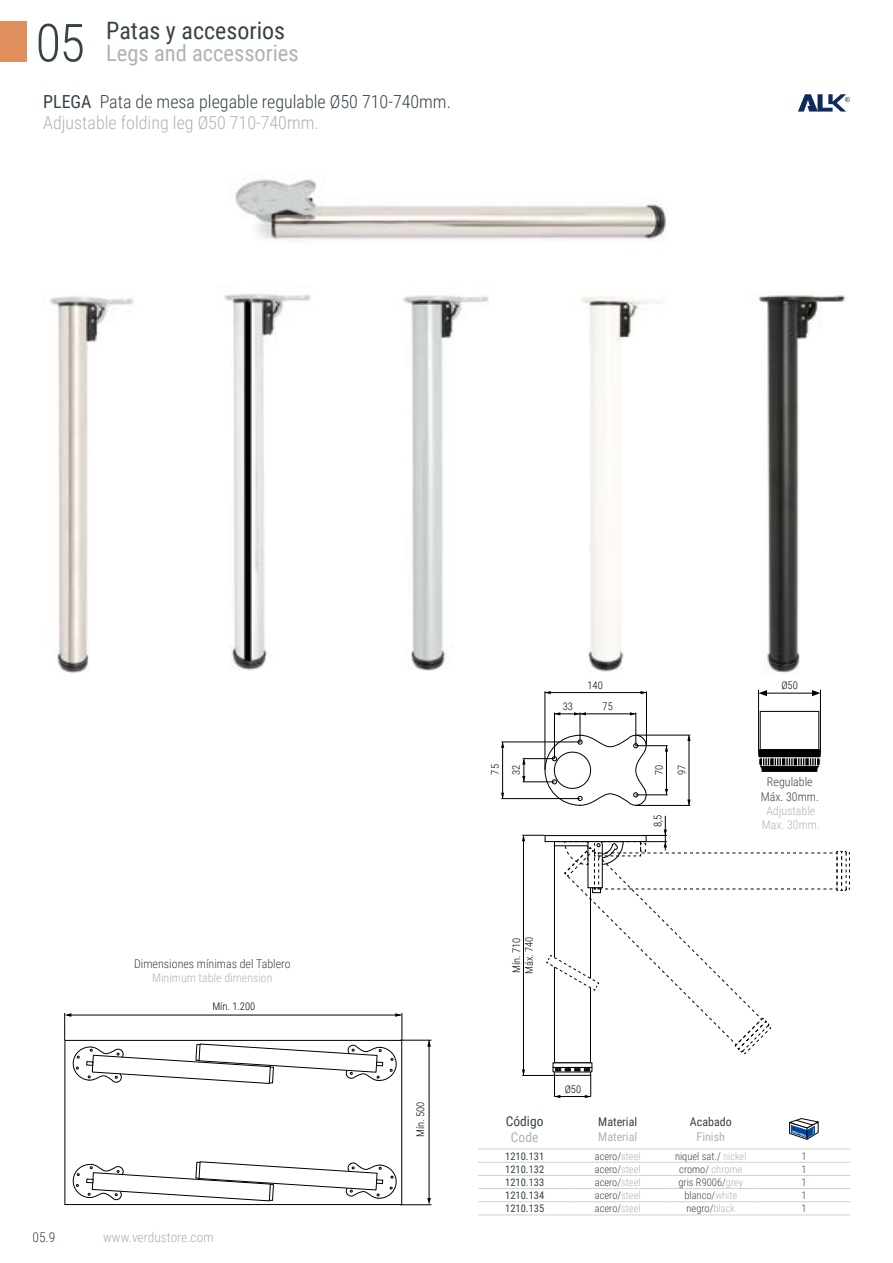
<style>
.page{position:relative;width:893px;height:1263px;background:#fff}
.page>*{position:absolute;margin:0;border:0;box-sizing:border-box;transform-origin:0 0}
.t1{font:24px "Roboto Condensed";color:#354248}
.t2{font:22.5px "Roboto Condensed";color:#b3b2b2}
.t3{font:300 18px/21.6px "Roboto Condensed";color:#354248}
.t4{font:300 13.5px "Roboto Condensed";color:#a4b1b9}
.t5{font:13.5px "Roboto Condensed";color:#354248}
.t6{font:300 13.5px "Roboto Condensed";color:#354248}
.t7{font:13.5px "Roboto Condensed";color:#b3b2b2}
.t8{font:300 12px/14.4px "Roboto Condensed";color:#354248;text-align:center}
.t9{font:300 12px/14.4px "Roboto Condensed";color:#b3b2b2;text-align:center}
.t10{font:12px "Roboto Condensed";color:#354248}
.t11{font:12px "Roboto Condensed";color:#b3b2b2}
.t12{font:300 10.5px "Roboto Condensed";color:#354248}
.t13{font:300 10.5px/20.9px "Roboto Condensed";color:#000}
.t14{font:10.5px "Roboto Condensed";color:#354248}
.s1{font-weight:300;font-size:52.5px}
.s2{font-weight:400}
.s3{color:#b3b2b2}
</style>
<div class="page">
<div style="left:0;top:21px;width:27px;height:41px;background:#e18f5d"></div>
<hr style="left:635px;top:735px;width:55px;height:1px;background:#000">
<hr style="left:635px;top:745px;width:33px;height:1px;background:#000">
<hr style="left:523px;top:758px;width:31px;height:1px;background:#000">
<hr style="left:501px;top:742px;width:79px;height:1px;background:#000">
<hr style="left:501px;top:798px;width:79px;height:1px;background:#000">
<hr style="left:689px;top:735px;width:1px;height:71px;background:#000">
<hr style="left:666px;top:746px;width:1px;height:49px;background:#000">
<hr style="left:502px;top:742px;width:1px;height:56px;background:#000">
<hr style="left:635px;top:805px;width:55px;height:1px;background:#000">
<hr style="left:635px;top:794px;width:33px;height:1px;background:#000">
<hr style="left:523px;top:781px;width:31px;height:1px;background:#000">
<hr style="left:646px;top:691px;width:1px;height:55px;background:#000">
<hr style="left:545px;top:691px;width:1px;height:79px;background:#000">
<hr style="left:545px;top:692px;width:102px;height:1px;background:#000">
<svg style="left:544px;top:712px;width:103px;height:94px"></svg>
<svg style="left:522px;top:758px;width:3px;height:24px"></svg>
<svg style="left:501px;top:742px;width:3px;height:6px"></svg>
<svg style="left:665px;top:745px;width:3px;height:7px"></svg>
<svg style="left:687px;top:735px;width:4px;height:6px"></svg>
<svg style="left:687px;top:799px;width:4px;height:7px"></svg>
<div style="left:554px;top:841px;width:37px;height:222px;background:#fff;border:1px solid #000"></div>
<div style="left:553px;top:1062px;width:39px;height:6px;border:1px solid #000"></div>
<hr style="left:522px;top:1075px;width:32px;height:1px;background:#000">
<hr style="left:523px;top:835px;width:1px;height:241px;background:#000">
<hr style="left:665px;top:816px;width:1px;height:34px;background:#000">
<svg style="left:522px;top:829px;width:328px;height:226px"></svg>
<svg style="left:522px;top:1069px;width:3px;height:7px"></svg>
<svg style="left:552px;top:1067px;width:41px;height:31px"></svg>
<div style="left:64px;top:1040px;width:338px;height:165px;border:1px solid #000"></div>
<hr style="left:429px;top:1040px;width:1px;height:159px;background:#000">
<svg style="left:427px;top:1198px;width:4px;height:6px"></svg>
<svg style="left:427px;top:1041px;width:4px;height:6px"></svg>
<hr style="left:400px;top:1204px;width:31px;height:1px;background:#000">
<hr style="left:400px;top:1040px;width:31px;height:1px;background:#000">
<svg style="left:72px;top:1161px;width:325px;height:41px"></svg>
<svg style="left:64px;top:1013px;width:339px;height:71px"></svg>
<img style="left:235px;top:179px;width:431px;height:64px">
<img style="left:50px;top:296px;width:84px;height:377px">
<img style="left:224px;top:294px;width:87px;height:376px">
<img style="left:403px;top:295px;width:86px;height:376px">
<img style="left:581px;top:296px;width:79px;height:376px">
<img style="left:758px;top:294px;width:88px;height:379px">
<hr style="left:571px;top:1149px;width:93px;height:1px;background:#d0d0d0">
<hr style="left:664px;top:1149px;width:93px;height:1px;background:#d0d0d0">
<hr style="left:478px;top:1149px;width:93px;height:1px;background:#d0d0d0">
<hr style="left:757px;top:1149px;width:93px;height:1px;background:#d0d0d0">
<hr style="left:478px;top:1162px;width:93px;height:1px;background:#d0d0d0">
<hr style="left:571px;top:1162px;width:93px;height:1px;background:#d0d0d0">
<hr style="left:664px;top:1162px;width:93px;height:1px;background:#d0d0d0">
<hr style="left:757px;top:1162px;width:93px;height:1px;background:#d0d0d0">
<hr style="left:478px;top:1175px;width:93px;height:1px;background:#d0d0d0">
<hr style="left:571px;top:1175px;width:93px;height:1px;background:#d0d0d0">
<hr style="left:664px;top:1175px;width:93px;height:1px;background:#d0d0d0">
<hr style="left:757px;top:1175px;width:93px;height:1px;background:#d0d0d0">
<hr style="left:478px;top:1188px;width:93px;height:1px;background:#d0d0d0">
<hr style="left:571px;top:1188px;width:93px;height:1px;background:#d0d0d0">
<hr style="left:664px;top:1188px;width:93px;height:1px;background:#d0d0d0">
<hr style="left:757px;top:1188px;width:93px;height:1px;background:#d0d0d0">
<hr style="left:478px;top:1201px;width:93px;height:1px;background:#d0d0d0">
<hr style="left:571px;top:1201px;width:93px;height:1px;background:#d0d0d0">
<hr style="left:664px;top:1201px;width:93px;height:1px;background:#d0d0d0">
<hr style="left:757px;top:1201px;width:93px;height:1px;background:#d0d0d0">
<hr style="left:478px;top:1214px;width:93px;height:1px;background:#d0d0d0">
<hr style="left:571px;top:1214px;width:93px;height:1px;background:#d0d0d0">
<hr style="left:664px;top:1214px;width:93px;height:1px;background:#d0d0d0">
<hr style="left:757px;top:1214px;width:93px;height:1px;background:#d0d0d0">
<svg style="left:789px;top:1118px;width:30px;height:21px"></svg>
<div style="left:760px;top:711px;width:59px;height:40px;border:1px solid #000"></div>
<div style="left:759px;top:749px;width:61px;height:8px;background:#000;border-radius:2px"></div>
<div style="left:758px;top:749px;width:63px;height:9px;border:1px solid #000;border-radius:2px"></div>
<div style="left:758px;top:757px;width:63px;height:9px;border:1px solid #fff;border-radius:2px"></div>
<svg style="left:759px;top:758px;width:60px;height:14px"></svg>
<hr style="left:758px;top:690px;width:1px;height:61px;background:#000">
<hr style="left:820px;top:690px;width:1px;height:62px;background:#000">
<hr style="left:765px;top:693px;width:49px;height:1px;background:#000">
<svg style="left:758px;top:690px;width:9px;height:6px"></svg>
<svg style="left:812px;top:690px;width:8px;height:6px"></svg>
<svg style="left:798px;top:94px;width:52px;height:18px"></svg>
<h1 class="t1" style="left:36px;top:14px;width:251px"><span class="s1">05</span> Patas y accesorios</h1>
<h2 class="t2" style="left:106px;top:37px;width:194px">Legs and accessories</h2>
<h3 class="t3" style="left:43px;top:90px;width:409px"><span class="s2">PLEGA</span> Pata de mesa plegable regulable Ø50 710-740mm.<br><span class="s3">Adjustable folding leg Ø50 710-740mm.</span></h3>
<p class="t8" style="left:134px;top:956px;width:158px">Dimensiones mínimas del Tablero</p>
<p class="t9" style="left:152px;top:970px;width:122px">Minimum table dimension</p>
<p class="t13" style="left:212px;top:996px;width:44px">Mín. 1.200</p>
<p class="t6" style="left:33px;top:1227px;width:24px">05.9</p>
<p class="t4" style="left:103px;top:1227px;width:112px">www.verdustore.com</p>
<p class="t13" style="left:410px;top:1137px;width:37px;rotate:-90deg">Mín. 500</p>
<p class="t13" style="left:587px;top:674px;width:17px">140</p>
<p class="t13" style="left:563px;top:696px;width:12px">33</p>
<p class="t13" style="left:603px;top:696px;width:12px">75</p>
<p class="t13" style="left:484px;top:775px;width:12px;rotate:-90deg">75<br>32</p>
<p class="t13" style="left:647px;top:775px;width:12px;line-height:22.5px;rotate:-90deg">70<br>97</p>
<p class="t13" style="left:510px;top:974px;width:39px;line-height:12.6px;rotate:-90deg">Mín. 710<br>Máx. 740</p>
<p class="t13" style="left:647px;top:827px;width:14px;rotate:-90deg">8,5</p>
<p class="t13" style="left:781px;top:674px;width:18px">Ø50</p>
<p class="t8" style="left:761px;top:774px;width:60px">Regulable<br>Máx. 30mm.</p>
<p class="t9" style="left:762px;top:803px;width:60px">Adjustable<br>Max. 30mm.</p>
<p class="t5" style="left:506px;top:1112px;width:39px">Código</p>
<p class="t7" style="left:511px;top:1128px;width:29px">Code</p>
<p class="t13" style="left:565px;top:1078px;width:18px">Ø50</p>
<p class="t10" style="left:598px;top:1114px;width:40px">Material</p>
<p class="t11" style="left:598px;top:1128px;width:40px">Material</p>
<p class="t10" style="left:690px;top:1113px;width:43px">Acabado</p>
<p class="t11" style="left:697px;top:1128px;width:30px">Finish</p>
<p class="t14" style="left:505px;top:1148px;width:41px">1210.131</p>
<p class="t12" style="left:595px;top:1148px;width:48px">acero/<span class="s3">steel</span></p>
<p class="t12" style="left:675px;top:1148px;width:73px">niquel sat./ <span class="s3">nickel</span></p>
<p class="t12" style="left:801px;top:1148px;width:7px">1</p>
<p class="t14" style="left:505px;top:1162px;width:41px">1210.132</p>
<p class="t12" style="left:595px;top:1162px;width:48px">acero/<span class="s3">steel</span></p>
<p class="t12" style="left:679px;top:1162px;width:65px">cromo/ <span class="s3">chrome</span></p>
<p class="t12" style="left:801px;top:1162px;width:7px">1</p>
<p class="t14" style="left:505px;top:1175px;width:41px">1210.133</p>
<p class="t12" style="left:595px;top:1175px;width:48px">acero/<span class="s3">steel</span></p>
<p class="t12" style="left:678px;top:1175px;width:66px">gris R9006/<span class="s3">grey</span></p>
<p class="t12" style="left:801px;top:1175px;width:7px">1</p>
<p class="t14" style="left:505px;top:1188px;width:41px">1210.134</p>
<p class="t12" style="left:595px;top:1188px;width:48px">acero/<span class="s3">steel</span></p>
<p class="t12" style="left:684px;top:1188px;width:54px">blanco/<span class="s3">white</span></p>
<p class="t12" style="left:801px;top:1188px;width:7px">1</p>
<p class="t14" style="left:505px;top:1201px;width:41px">1210.135</p>
<p class="t12" style="left:595px;top:1201px;width:48px">acero/<span class="s3">steel</span></p>
<p class="t12" style="left:687px;top:1201px;width:50px">negro/<span class="s3">black</span></p>
<p class="t12" style="left:801px;top:1201px;width:7px">1</p>
</div>
